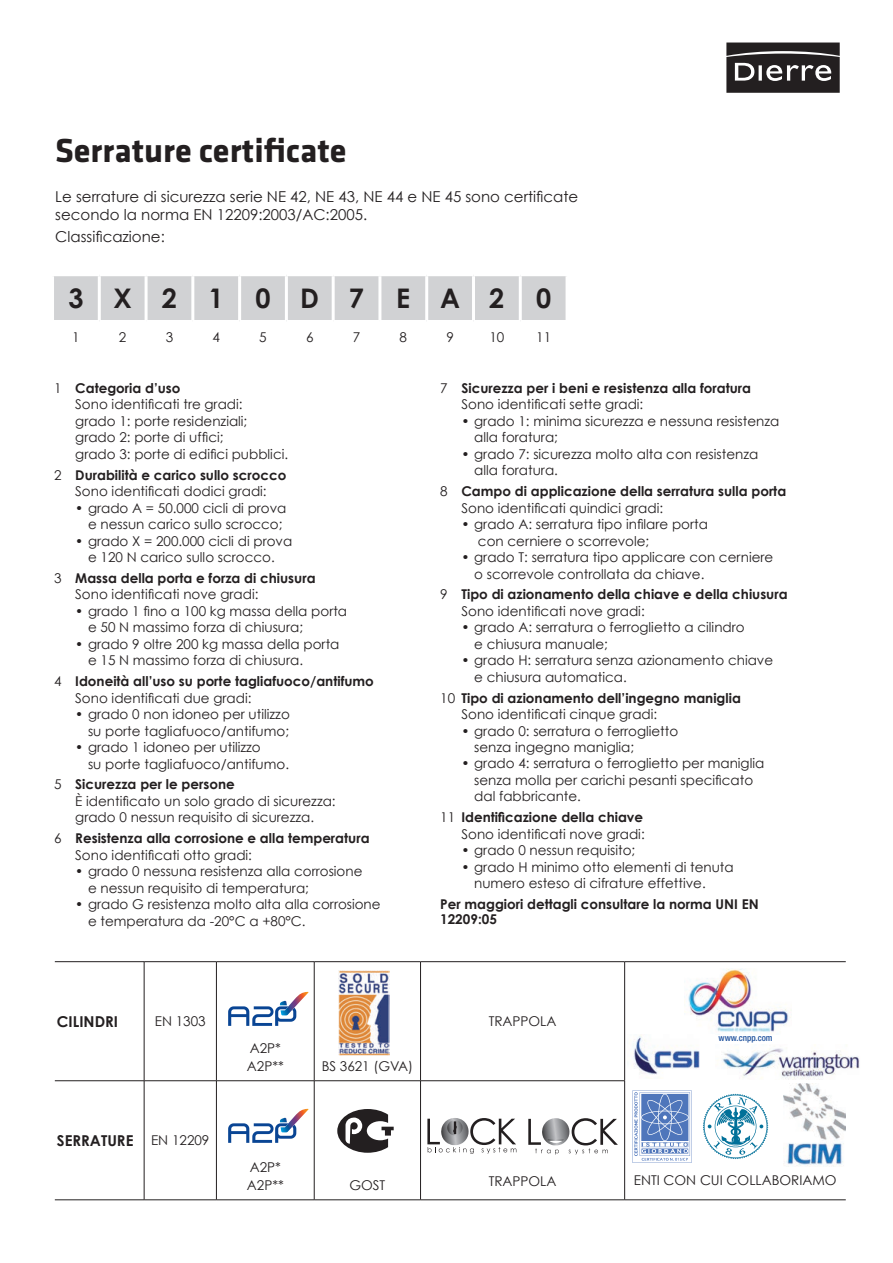
<style>
.page{position:relative;width:893px;height:1263px;background:#fff}
.page>*{position:absolute;margin:0;border:0;box-sizing:border-box;transform-origin:0 0}
.t1{font:700 34.5px "Klavika";color:#231f20}
.t2{font:700 27px "Century Gothic";letter-spacing:1.11em;color:#231f20}
.t3{font:15px/18px "Century Gothic";color:#231f20}
.t4{font:700 15px "Century Gothic";color:#231f20}
.t5{font:13.5px/16.5px "Century Gothic";color:#231f20}
.t6{font:700 13.5px/16.5px "Century Gothic";color:#231f20}
.t7{font:500 condensed 9px "Helvetica Neue";color:#1f519d}
.s1{font-weight:700}
.s2{font-weight:400}
.s3{font-weight:400;font-size:13.5px}
</style>
<div class="page">
<svg style="left:726px;top:43px;width:114px;height:50px;background:#474344"></svg>
<img style="left:338px;top:970px;width:51px;height:85px">
<svg style="left:337px;top:1109px;width:57px;height:44px"></svg>
<svg style="left:528px;top:1118px;width:90px;height:36px"></svg>
<svg style="left:427px;top:1118px;width:89px;height:36px"></svg>
<img style="left:684px;top:968px;width:107px;height:66px">
<img style="left:633px;top:1035px;width:67px;height:40px">
<img style="left:784px;top:1084px;width:62px;height:82px">
<svg style="left:703px;top:1094px;width:65px;height:65px"></svg>
<img style="left:722px;top:1048px;width:138px;height:31px">
<svg style="left:632px;top:1090px;width:60px;height:73px"></svg>
<svg style="left:228px;top:992px;width:81px;height:34px"></svg>
<svg style="left:228px;top:1109px;width:81px;height:34px"></svg>
<div style="left:54px;top:276px;width:512px;height:44px;background:#d1d2d4"></div>
<hr style="left:98px;top:276px;width:3px;height:44px;background:#fff">
<hr style="left:145px;top:276px;width:3px;height:44px;background:#fff">
<hr style="left:191px;top:276px;width:3px;height:44px;background:#fff">
<hr style="left:238px;top:276px;width:3px;height:44px;background:#fff">
<hr style="left:285px;top:276px;width:3px;height:44px;background:#fff">
<hr style="left:332px;top:276px;width:3px;height:44px;background:#fff">
<hr style="left:378px;top:276px;width:3px;height:44px;background:#fff">
<hr style="left:425px;top:276px;width:3px;height:44px;background:#fff">
<hr style="left:472px;top:276px;width:3px;height:44px;background:#fff">
<hr style="left:519px;top:276px;width:3px;height:44px;background:#fff">
<hr style="left:55px;top:1080px;width:89px;height:1px;background:#231f20">
<hr style="left:144px;top:1080px;width:72px;height:1px;background:#231f20">
<hr style="left:216px;top:1080px;width:98px;height:1px;background:#231f20">
<hr style="left:314px;top:1080px;width:107px;height:1px;background:#231f20">
<hr style="left:421px;top:1080px;width:204px;height:1px;background:#231f20">
<hr style="left:144px;top:962px;width:1px;height:118px;background:#231f20">
<hr style="left:216px;top:962px;width:1px;height:118px;background:#231f20">
<hr style="left:314px;top:962px;width:1px;height:118px;background:#231f20">
<hr style="left:420px;top:962px;width:1px;height:118px;background:#231f20">
<hr style="left:624px;top:962px;width:1px;height:118px;background:#231f20">
<hr style="left:144px;top:1081px;width:1px;height:118px;background:#231f20">
<hr style="left:216px;top:1081px;width:1px;height:118px;background:#231f20">
<hr style="left:314px;top:1081px;width:1px;height:118px;background:#231f20">
<hr style="left:420px;top:1081px;width:1px;height:118px;background:#231f20">
<hr style="left:624px;top:1081px;width:1px;height:118px;background:#231f20">
<hr style="left:55px;top:961px;width:89px;height:1px;background:#231f20">
<hr style="left:144px;top:961px;width:72px;height:1px;background:#231f20">
<hr style="left:216px;top:961px;width:98px;height:1px;background:#231f20">
<hr style="left:314px;top:961px;width:107px;height:1px;background:#231f20">
<hr style="left:421px;top:961px;width:204px;height:1px;background:#231f20">
<hr style="left:625px;top:961px;width:221px;height:1px;background:#231f20">
<hr style="left:625px;top:1199px;width:221px;height:1px;background:#231f20">
<hr style="left:55px;top:1199px;width:89px;height:1px;background:#231f20">
<hr style="left:144px;top:1199px;width:72px;height:1px;background:#231f20">
<hr style="left:216px;top:1199px;width:98px;height:1px;background:#231f20">
<hr style="left:314px;top:1199px;width:107px;height:1px;background:#231f20">
<hr style="left:421px;top:1199px;width:204px;height:1px;background:#231f20">
<h1 class="t1" style="left:55px;top:132px;width:293px">Serrature certificate</h1>
<p class="t3" style="left:55px;top:188px;width:525px">Le serrature di sicurezza serie NE 42, NE 43, NE 44 e NE 45 sono certificate secondo la norma EN 12209:2003/AC:2005.</p>
<p class="t3" style="left:55px;top:228px;width:111px">Classificazione:</p>
<h2 class="t2" style="left:68px;top:281px;width:484px">3X210D7EA20</h2>
<p class="t5" style="left:72px;top:328px;width:9px">1</p>
<p class="t5" style="left:119px;top:328px;width:9px">2</p>
<p class="t5" style="left:166px;top:328px;width:9px">3</p>
<p class="t5" style="left:213px;top:328px;width:9px">4</p>
<p class="t5" style="left:259px;top:328px;width:9px">5</p>
<p class="t5" style="left:306px;top:328px;width:9px">6</p>
<p class="t5" style="left:353px;top:328px;width:9px">7</p>
<p class="t5" style="left:400px;top:328px;width:9px">8</p>
<p class="t5" style="left:446px;top:328px;width:9px">9</p>
<p class="t5" style="left:489px;top:328px;width:16px">10</p>
<p class="t5" style="left:536px;top:328px;width:16px">11</p>
<p class="t5" style="left:75px;top:379px;width:214px;text-indent:-21px">1 <span class="s1">Categoria d’uso<br></span>Sono identificati tre gradi:<br>grado 1: porte residenziali; grado 2: porte di uffici;<br>grado 3: porte di edifici pubblici.</p>
<p class="t5" style="left:54px;top:466px;width:234px;text-align:center">2 <span class="s1">Durabilità e carico sullo scrocco<br></span>Sono identificati dodici gradi:</p>
<p class="t5" style="left:75px;top:499px;width:213px;text-align:right">• grado A = 50.000 cicli di prova e nessun carico sullo scrocco;</p>
<p class="t5" style="left:75px;top:532px;width:218px;text-align:center">• grado X = 200.000 cicli di prova e 120 N carico sullo scrocco.</p>
<p class="t6" style="left:75px;top:569px;width:242px;text-indent:-21px"><span class="s2">3</span> Massa della porta e forza di chiusura<br><span class="s2">Sono identificati nove gradi:</span></p>
<p class="t5" style="left:88px;top:602px;width:261px;text-indent:-13px">• grado 1 fino a 100 kg massa della porta e 50 N massimo forza di chiusura;</p>
<p class="t5" style="left:88px;top:635px;width:253px;text-indent:-13px">• grado 9 oltre 200 kg massa della porta e 15 N massimo forza di chiusura.</p>
<p class="t6" style="left:75px;top:673px;width:300px;text-indent:-21px"><span class="s2">4</span> Idoneità all’uso su porte tagliafuoco/antifumo<br><span class="s2">Sono identificati due gradi:</span></p>
<p class="t5" style="left:75px;top:706px;width:216px;text-align:right">• grado 0 non idoneo per utilizzo su porte tagliafuoco/antifumo;</p>
<p class="t5" style="left:88px;top:739px;width:203px;text-indent:-13px">• grado 1 idoneo per utilizzo<br>su porte tagliafuoco/antifumo.</p>
<p class="t5" style="left:75px;top:776px;width:262px;text-indent:-21px">5 <span class="s1">Sicurezza per le persone<br></span>È identificato un solo grado di sicurezza: grado 0 nessun requisito di sicurezza.</p>
<p class="t6" style="left:75px;top:830px;width:296px;text-indent:-21px"><span class="s2">6</span> Resistenza alla corrosione e alla temperatura<br><span class="s2">Sono identificati otto gradi:</span></p>
<p class="t5" style="left:88px;top:863px;width:276px;text-indent:-13px">• grado 0 nessuna resistenza alla corrosione e nessun requisito di temperatura;</p>
<p class="t5" style="left:88px;top:896px;width:294px;text-indent:-13px">• grado G resistenza molto alta alla corrosione e temperatura da -20°C a +80°C.</p>
<p class="t6" style="left:461px;top:379px;width:291px;text-indent:-21px"><span class="s2">7</span> Sicurezza per i beni e resistenza alla foratura<br><span class="s2">Sono identificati sette gradi:</span></p>
<p class="t5" style="left:474px;top:412px;width:307px;text-indent:-13px">• grado 1: minima sicurezza e nessuna resistenza alla foratura;</p>
<p class="t5" style="left:474px;top:445px;width:286px;text-indent:-13px">• grado 7: sicurezza molto alta con resistenza alla foratura.</p>
<p class="t6" style="left:461px;top:482px;width:326px;text-indent:-21px"><span class="s2">8</span> Campo di applicazione della serratura sulla porta<br><span class="s2">Sono identificati quindici gradi:</span></p>
<p class="t5" style="left:478px;top:516px;width:231px;text-indent:-16px">• grado A: serratura tipo infilare porta con cerniere o scorrevole;</p>
<p class="t5" style="left:474px;top:549px;width:301px;text-indent:-13px">• grado T: serratura tipo applicare con cerniere o scorrevole controllata da chiave.</p>
<p class="t6" style="left:461px;top:586px;width:328px;text-indent:-21px"><span class="s2">9</span> Tipo di azionamento della chiave e della chiusura<br><span class="s2">Sono identificati nove gradi:</span></p>
<p class="t5" style="left:474px;top:619px;width:272px;text-indent:-13px">• grado A: serratura o ferroglietto a cilindro e chiusura manuale;</p>
<p class="t5" style="left:474px;top:652px;width:300px;text-indent:-13px">• grado H: serratura senza azionamento chiave e chiusura automatica.</p>
<p class="t6" style="left:461px;top:689px;width:281px;text-indent:-21px"><span class="s2">10</span> Tipo di azionamento dell’ingegno maniglia<br><span class="s2">Sono identificati cinque gradi:</span></p>
<p class="t5" style="left:474px;top:722px;width:206px;text-indent:-13px">• grado 0: serratura o ferroglietto senza ingegno maniglia;</p>
<p class="t5" style="left:474px;top:755px;width:292px;text-indent:-13px">• grado 4: serratura o ferroglietto per maniglia senza molla per carichi pesanti specificato dal fabbricante.</p>
<p class="t5" style="left:440px;top:809px;width:206px;text-align:right">11 <span class="s1">Identificazione della chiave<br></span>Sono identificati nove gradi:</p>
<p class="t5" style="left:461px;top:842px;width:175px">• grado 0 nessun requisito;</p>
<p class="t5" style="left:474px;top:858px;width:261px;text-indent:-13px">• grado H minimo otto elementi di tenuta numero esteso di cifrature effettive.</p>
<p class="t6" style="left:440px;top:896px;width:320px;line-height:15px">Per maggiori dettagli consultare la norma UNI EN<br>12209:05</p>
<p class="t4" style="left:57px;top:1012px;width:63px">CILINDRI</p>
<p class="t5" style="left:155px;top:1013px;width:52px">EN 1303</p>
<p class="t4" style="left:57px;top:1131px;width:154px">SERRATURE <span class="s3">EN 12209</span></p>
<p class="t5" style="left:247px;top:1039px;width:38px;line-height:18px">A2P*<br>A2P**</p>
<p class="t5" style="left:322px;top:1058px;width:93px">BS 3621 (GVA)</p>
<p class="t5" style="left:489px;top:1013px;width:69px">TRAPPOLA</p>
<p class="t7" style="left:719px;top:1033px;width:55px">www.cnpp.com</p>
<p class="t5" style="left:247px;top:1158px;width:38px;line-height:18px">A2P*<br>A2P**</p>
<p class="t5" style="left:349px;top:1177px;width:37px">GOST</p>
<p class="t5" style="left:489px;top:1172px;width:69px">TRAPPOLA</p>
<p class="t5" style="left:634px;top:1171px;width:204px">ENTI CON CUI COLLABORIAMO</p>
</div>
